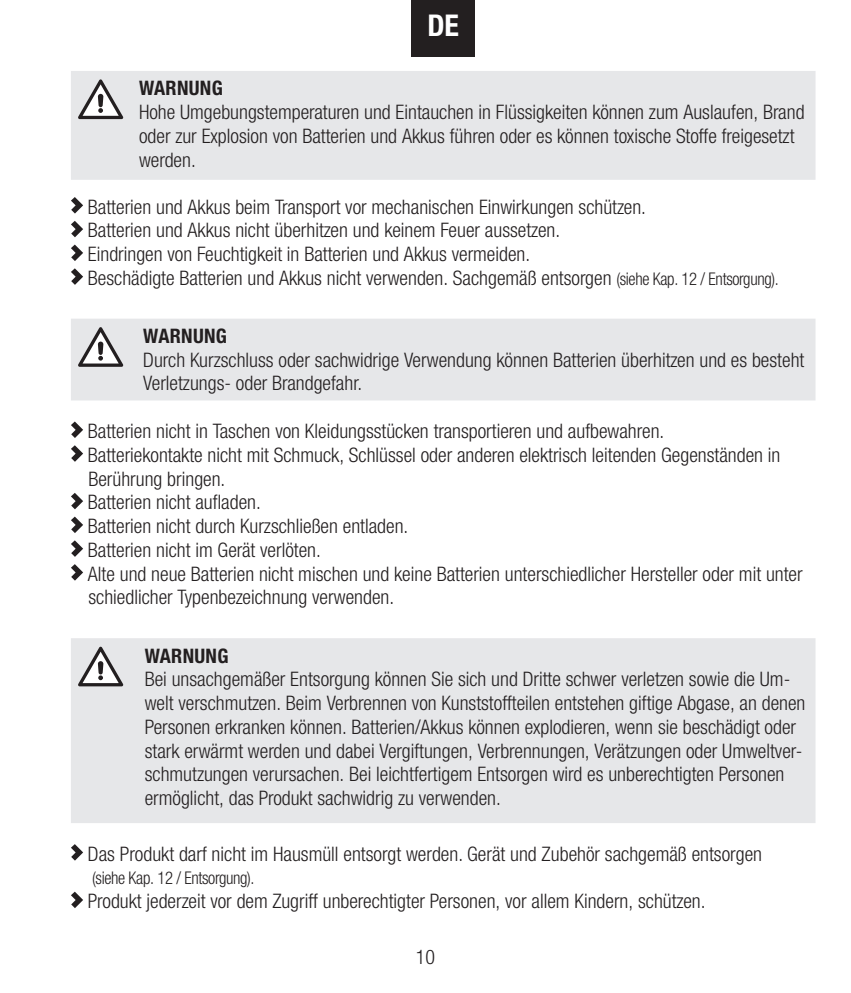
<style>
.page{position:relative;width:851px;height:993px;background:#fff}
.page>*{position:absolute;margin:0;border:0;box-sizing:border-box;transform-origin:0 0}
.t1{font:700 condensed 30px "Helvetica Neue LTW1 G";color:#fff}
.t2{font:300 condensed 20px/23.8px "Helvetica Neue LTW1 G";color:#231f20}
.t3{font:300 condensed 20px "Helvetica Neue LT Std";color:#231f20}
.t4{font:700 condensed 20px "Helvetica Neue LTW1 G";letter-spacing:.015em;color:#231f20}
.t5{font:300 condensed 17.5px "Helvetica Neue LTW1 G";letter-spacing:-.02em;color:#231f20;scale:.95 1}
.s1{font-size:17.5px}
</style>
<div class="page">
<div style="left:411px;top:0;width:64px;height:57px;background:#231f20"></div>
<div style="left:71px;top:71px;width:744px;height:109px;background:#e6e7e9"></div>
<svg style="left:78px;top:79px;width:45px;height:40px"></svg>
<svg style="left:71px;top:197px;width:12px;height:16px"></svg>
<svg style="left:71px;top:221px;width:12px;height:16px"></svg>
<svg style="left:71px;top:244px;width:12px;height:17px"></svg>
<svg style="left:71px;top:268px;width:12px;height:17px"></svg>
<div style="left:71px;top:319px;width:744px;height:81px;background:#e6e7e9"></div>
<svg style="left:78px;top:327px;width:45px;height:39px"></svg>
<svg style="left:71px;top:421px;width:12px;height:17px"></svg>
<svg style="left:71px;top:445px;width:12px;height:16px"></svg>
<svg style="left:71px;top:493px;width:12px;height:16px"></svg>
<svg style="left:71px;top:516px;width:12px;height:17px"></svg>
<svg style="left:71px;top:540px;width:12px;height:16px"></svg>
<svg style="left:71px;top:564px;width:12px;height:16px"></svg>
<div style="left:71px;top:638px;width:744px;height:184px;background:#e6e7e9"></div>
<svg style="left:78px;top:646px;width:45px;height:40px"></svg>
<svg style="left:71px;top:844px;width:12px;height:16px"></svg>
<svg style="left:71px;top:891px;width:12px;height:16px"></svg>
<h1 class="t1" style="left:427px;top:7px;width:33px">DE</h1>
<p class="t4" style="left:139px;top:76px;width:85px">WARNUNG</p>
<p class="t2" style="left:139px;top:100px;width:667px">Hohe Umgebungstemperaturen und Eintauchen in Flüssigkeiten können zum Auslaufen, Brand oder zur Explosion von Batterien und Akkus führen oder es können toxische Stoffe freigesetzt werden.</p>
<p class="t2" style="left:88px;top:195px;width:692px">Batterien und Akkus beim Transport vor mechanischen Einwirkungen schützen.<br>Batterien und Akkus nicht überhitzen und keinem Feuer aussetzen.<br>Eindringen von Feuchtigkeit in Batterien und Akkus vermeiden.<br>Beschädigte Batterien und Akkus nicht verwenden. Sachgemäß entsorgen <span class="s1">(siehe Kap. 12 / Entsorgung).</span></p>
<p class="t4" style="left:143px;top:324px;width:85px">WARNUNG</p>
<p class="t2" style="left:143px;top:348px;width:662px">Durch Kurzschluss oder sachwidrige Verwendung können Batterien überhitzen und es besteht<br>Verletzungs- oder Brandgefahr.</p>
<p class="t2" style="left:88px;top:419px;width:716px">Batterien nicht in Taschen von Kleidungsstücken transportieren und aufbewahren.<br>Batteriekontakte nicht mit Schmuck, Schlüssel oder anderen elektrisch leitenden Gegenständen in Berührung bringen.<br>Batterien nicht aufladen.<br>Batterien nicht durch Kurzschließen entladen.<br>Batterien nicht im Gerät verlöten.<br>Alte und neue Batterien nicht mischen und keine Batterien unterschiedlicher Hersteller oder mit unter schiedlicher Typenbezeichnung verwenden.</p>
<p class="t4" style="left:145px;top:643px;width:85px">WARNUNG</p>
<p class="t2" style="left:145px;top:667px;width:662px">Bei unsachgemäßer Entsorgung können Sie sich und Dritte schwer verletzen sowie die Um&shy;welt verschmutzen. Beim Verbrennen von Kunststoffteilen entstehen giftige Abgase, an denen Personen erkranken können. Batterien/Akkus können explodieren, wenn sie beschädigt oder stark erwärmt werden und dabei Vergiftungen, Verbrennungen, Verätzungen oder Umweltver&shy;schmutzungen verursachen. Bei leichtfertigem Entsorgen wird es unberechtigten Personen ermöglicht, das Produkt sachwidrig zu verwenden.</p>
<p class="t3" style="left:88px;top:841px;width:675px">Das Produkt darf nicht im Hausmüll entsorgt werden. Gerät und Zubehör sachgemäß entsorgen</p>
<p class="t5" style="left:92px;top:867px;width:172px">(siehe Kap. 12 / Entsorgung).</p>
<p class="t2" style="left:88px;top:889px;width:619px">Produkt jederzeit vor dem Zugriff unberechtigter Personen, vor allem Kindern, schützen.</p>
<p class="t2" style="left:416px;top:945px;width:21px">10</p>
</div>
